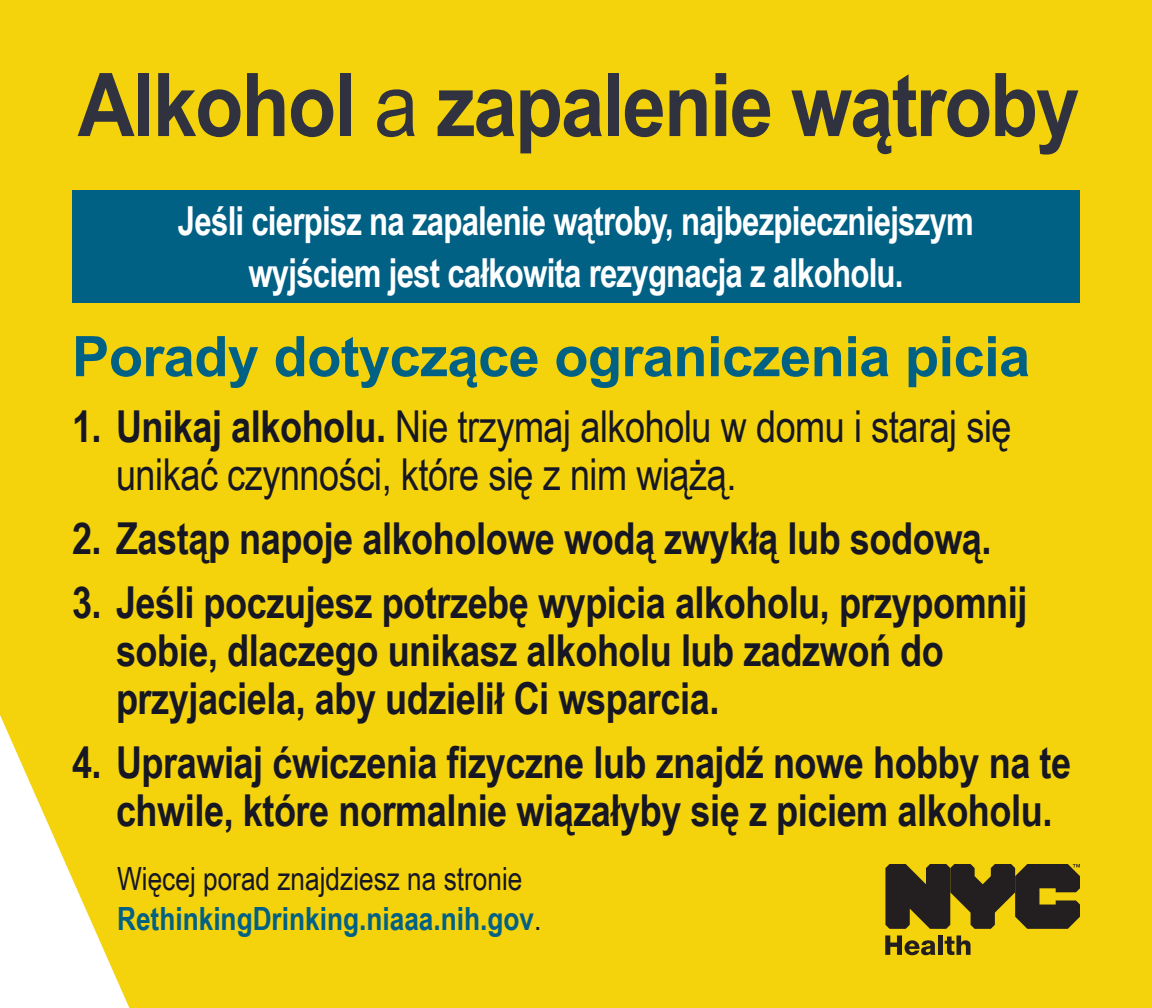
<style>
.page{position:relative;width:1152px;height:1008px;background:#f4d30d}
.page>*{position:absolute;margin:0;border:0;box-sizing:border-box;transform-origin:0 0}
.t1{font:700 88px "Arial";letter-spacing:-.025em;color:#30333f;scale:.9 1}
.t2{font:700 56px "Arial";letter-spacing:-.01em;color:#006185}
.t3{font:700 44px/48px "Arial Narrow";letter-spacing:-.01em;color:#161723}
.t4{font:44px/48px "Arial Narrow";letter-spacing:-.01em;color:#161723}
.t5{font:700 40px/52px "Arial Narrow";letter-spacing:-.02em;color:#fff;text-align:center;scale:.95 1}
.t6{font:700 32px/40px "Arial Narrow";color:#006185}
.s1{font-weight:400}
.s2{font-weight:700}
.s3{font-weight:400;color:#161723}
</style>
<div class="page">
<svg style="left:0;top:715px;width:129px;height:293px"></svg>
<div style="left:72px;top:190px;width:1008px;height:112px;background:#006185"></div>
<svg style="left:885px;top:864px;width:195px;height:65px"></svg>
<svg style="left:885px;top:935px;width:50px;height:20px"></svg>
<div style="left:938px;top:935px;width:5px;height:20px;background:#231f20"></div>
<svg style="left:945px;top:935px;width:26px;height:20px"></svg>
<p class="t1" style="left:78px;top:43px;width:1115px">Alkohol <span class="s1">a</span> zapalenie wątroby</p>
<p class="t5" style="left:178px;top:193px;width:839px">Jeśli cierpisz na zapalenie wątroby, najbezpieczniejszym wyjściem jest całkowita rezygnacja z alkoholu.</p>
<p class="t2" style="left:72px;top:317px;width:960px">Porady dotyczące ograniczenia picia</p>
<p class="t4" style="left:116px;top:401px;width:897px;text-indent:-44px"><span class="s2">1. Unikaj alkoholu.</span> Nie trzymaj alkoholu w domu i staraj się unikać czynności, które się z nim wiążą.</p>
<p class="t3" style="left:72px;top:513px;width:921px">2. Zastąp napoje alkoholowe wodą zwykłą lub sodową.</p>
<p class="t3" style="left:116px;top:577px;width:913px;text-indent:-44px">3. Jeśli poczujesz potrzebę wypicia alkoholu, przypomnij sobie, dlaczego unikasz alkoholu lub zadzwoń do przyjaciela, aby udzielił Ci wsparcia.</p>
<p class="t3" style="left:72px;top:737px;width:1001px;text-align:center">4. Uprawiaj ćwiczenia fizyczne lub znajdź nowe hobby na te chwile, które normalnie wiązałyby się z piciem alkoholu.</p>
<p class="t6" style="left:117px;top:857px;width:426px"><span class="s3">Więcej porad znajdziesz na stronie<br></span>RethinkingDrinking.niaaa.nih.gov<span class="s3">.</span></p>
</div>
